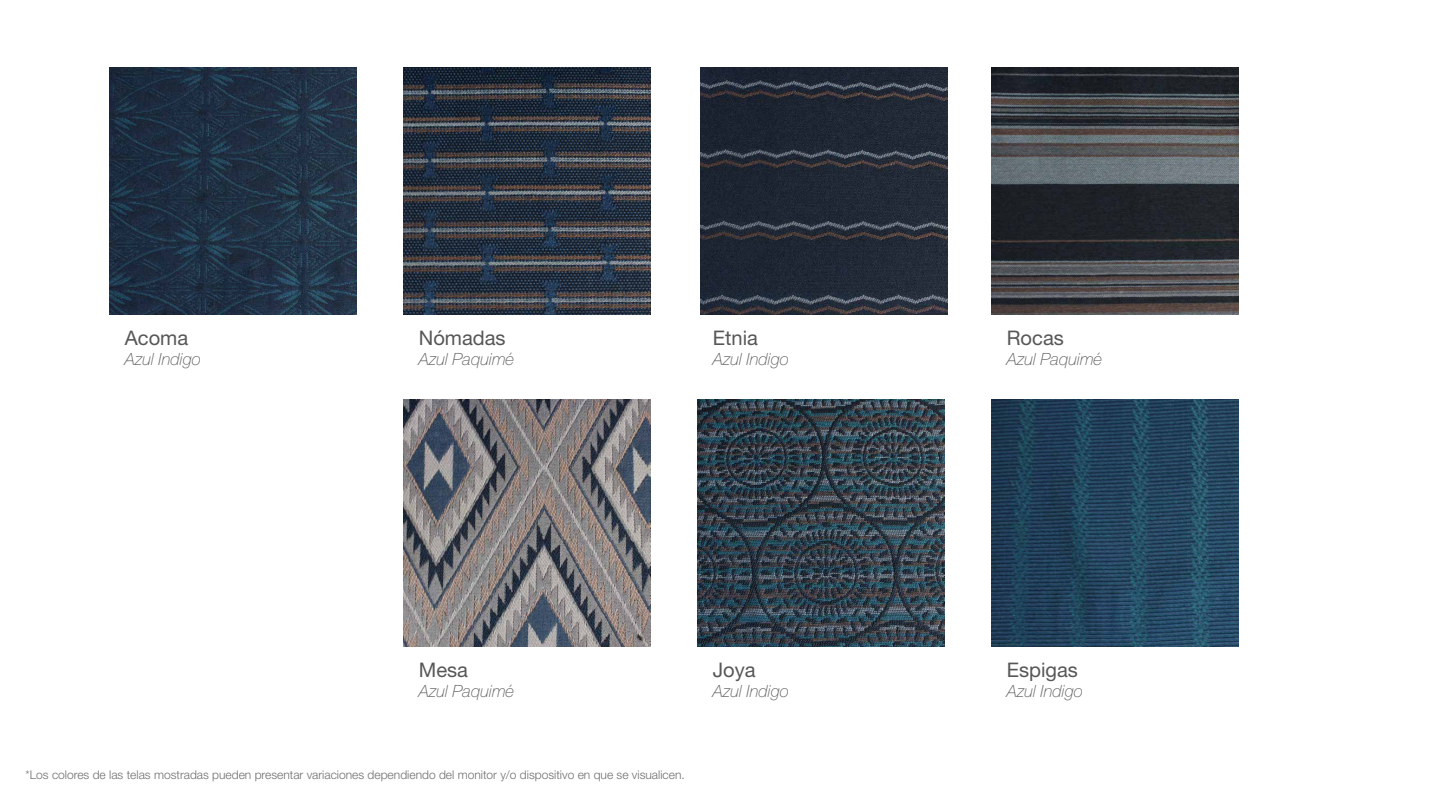
<style>
.page{position:relative;width:1440px;height:810px;background:#fff}
.page>*{position:absolute;margin:0;border:0;box-sizing:border-box;transform-origin:0 0}
.t1{font:20.1px "Helvetica Neue LT Std";color:#575756}
.t2{font:italic 100 16.8px "Helvetica Neue LT Std";color:#575756}
.t3{font:300 12px "Helvetica Neue LT Std";color:#706f6f}
</style>
<div class="page">
<img style="left:110px;top:68px;width:247px;height:247px">
<img style="left:992px;top:399px;width:247px;height:247px">
<img style="left:697px;top:399px;width:248px;height:247px">
<img style="left:403px;top:399px;width:248px;height:247px">
<img style="left:992px;top:68px;width:247px;height:247px">
<img style="left:700px;top:68px;width:248px;height:247px">
<img style="left:404px;top:68px;width:247px;height:247px">
<h1 class="t1" style="left:125px;top:326px;width:65px">Acoma</h1>
<h2 class="t2" style="left:125px;top:350px;width:77px">Azul Indigo</h2>
<h1 class="t1" style="left:419px;top:326px;width:88px">Nómadas</h1>
<h2 class="t2" style="left:419px;top:350px;width:97px">Azul Paquimé</h2>
<h1 class="t1" style="left:713px;top:326px;width:47px">Etnia</h1>
<h2 class="t2" style="left:713px;top:350px;width:77px">Azul Indigo</h2>
<h1 class="t1" style="left:1007px;top:326px;width:58px">Rocas</h1>
<h2 class="t2" style="left:1007px;top:350px;width:97px">Azul Paquimé</h2>
<h1 class="t1" style="left:419px;top:658px;width:51px">Mesa</h1>
<h2 class="t2" style="left:419px;top:681px;width:97px">Azul Paquimé</h2>
<h1 class="t1" style="left:713px;top:658px;width:44px">Joya</h1>
<h2 class="t2" style="left:713px;top:681px;width:77px">Azul Indigo</h2>
<h1 class="t1" style="left:1007px;top:658px;width:73px">Espigas</h1>
<h2 class="t2" style="left:1007px;top:681px;width:77px">Azul Indigo</h2>
<p class="t3" style="left:26px;top:768px;width:661px">*Los colores de las telas mostradas pueden presentar variaciones dependiendo del monitor y/o dispositivo en que se visualicen.</p>
</div>
